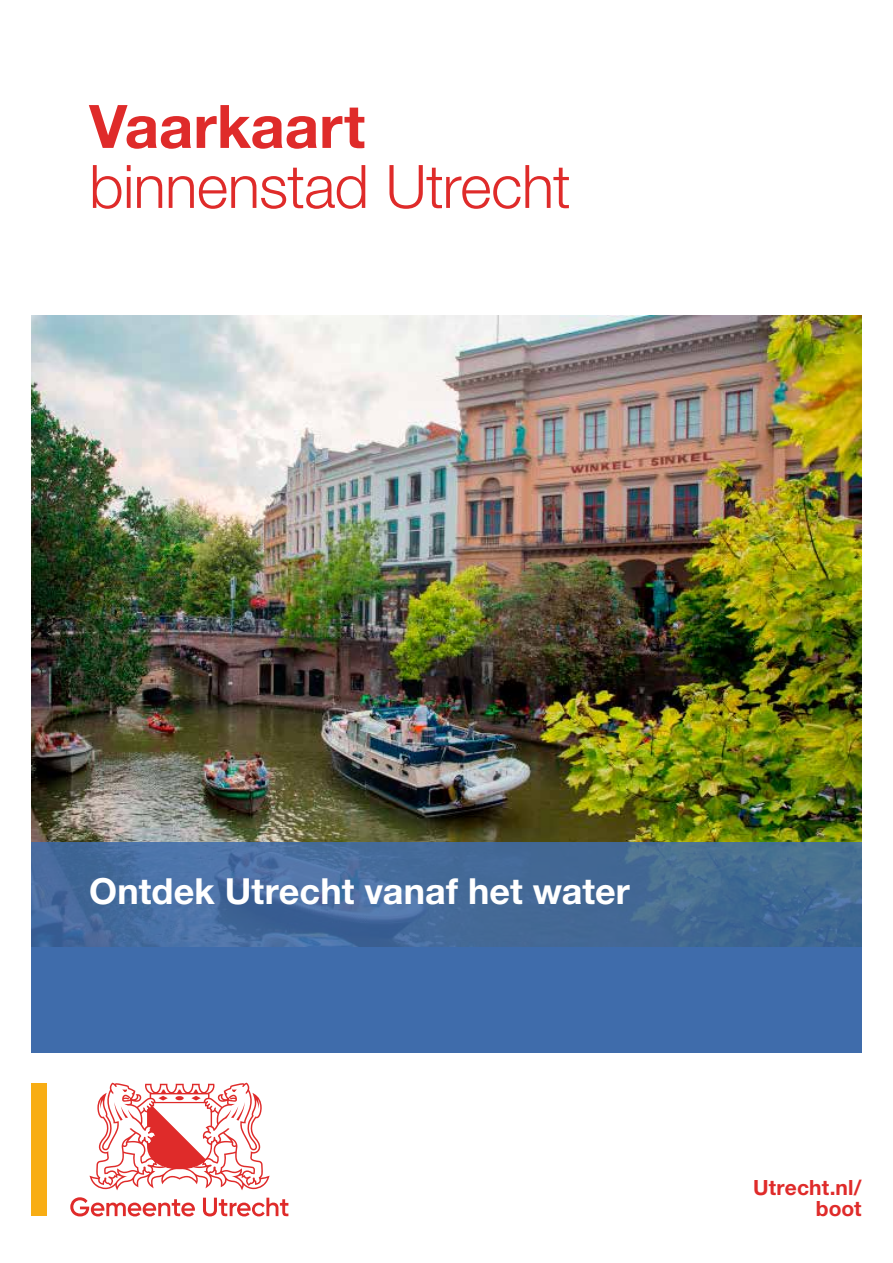
<style>
.page{position:relative;width:893px;height:1263px;background:#fff}
.page>*{position:absolute;margin:0;border:0;box-sizing:border-box;transform-origin:0 0}
._01_GU_Titel_Omslag{font:300 60px/60px "Helvetica Neue";letter-spacing:-.01em;color:#df2b2a}
._01_GU_Titel_Omslag-2{font:700 36px "Helvetica Neue";color:#fff}
._03_GU_Afzender_Bold{font:700 21px "Helvetica Neue";letter-spacing:.005em;color:#df2b2a}
.s1{font-weight:700}
</style>
<div class="page">
<div style="left:31px;top:1084px;width:16px;height:132px;background:#f8ad14"></div>
<svg style="left:89px;top:1083px;width:181px;height:107px"></svg>
<svg style="left:70px;top:1197px;width:125px;height:19px"></svg>
<svg style="left:203px;top:1198px;width:85px;height:18px"></svg>
<img style="left:31px;top:316px;width:831px;height:526px">
<div style="left:31px;top:947px;width:831px;height:105px;background:#3f6cab"></div>
<svg style="left:31px;top:842px;width:831px;height:105px;background:#456b99"></svg>
<h2 class="_01_GU_Titel_Omslag" style="left:89px;top:95px;width:483px"><span class="s1">Vaarkaart </span>binnenstad Utrecht</h2>
<h2 class="_01_GU_Titel_Omslag-2" style="left:89px;top:869px;width:542px">Ontdek Utrecht vanaf het water</h2>
<p class="_03_GU_Afzender_Bold" style="left:753px;top:1175px;width:110px">Utrecht.nl/</p>
<p class="_03_GU_Afzender_Bold" style="left:816px;top:1196px;width:47px">boot</p>
</div>
